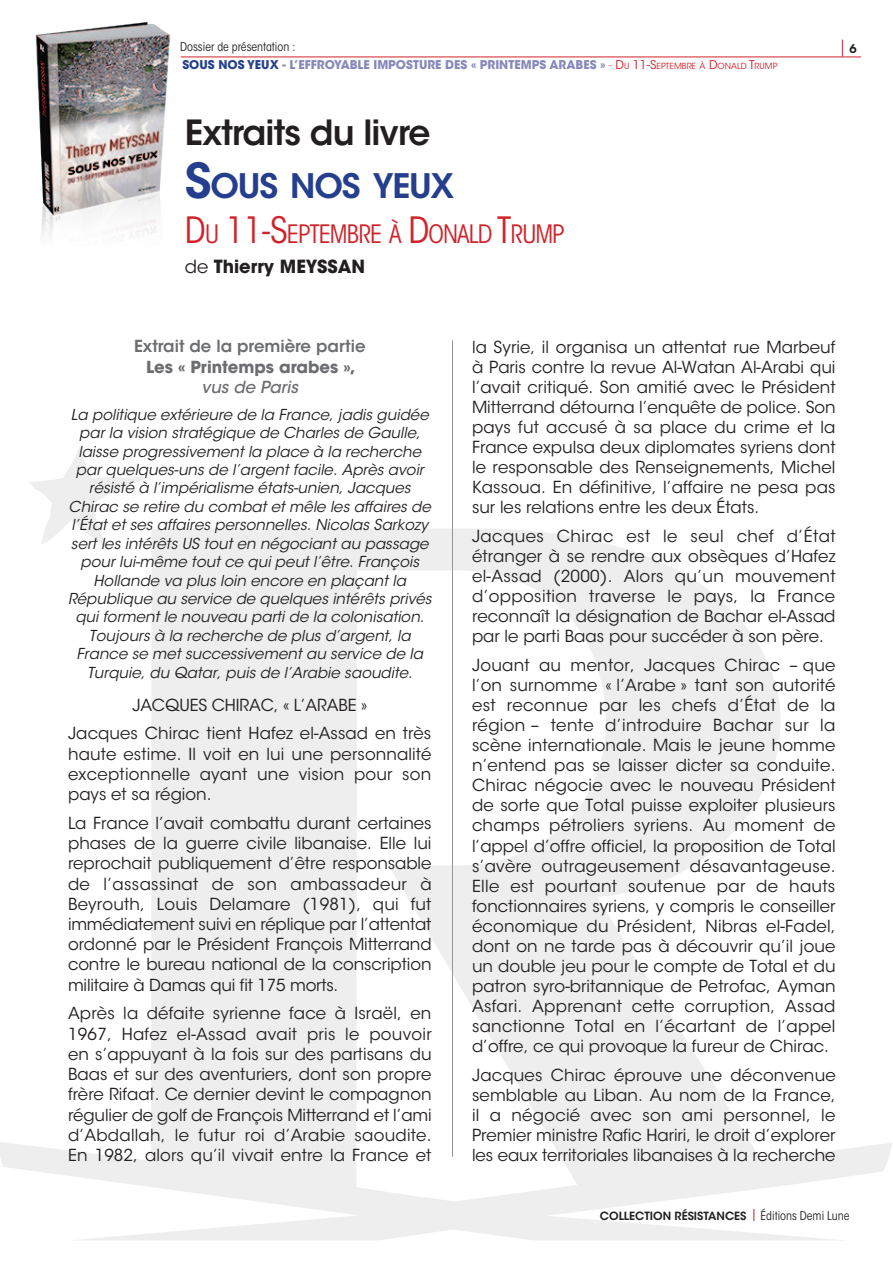
<style>
.page{position:relative;width:893px;height:1263px;background:#fff}
.page>*{position:absolute;margin:0;border:0;box-sizing:border-box;transform-origin:0 0}
.t1{font:600 34.5px "ITC Avant Garde Std";letter-spacing:-.035em;color:#231f20}
.t2{font:600 33.6px "ITC Avant Garde Std";letter-spacing:-.035em;color:#253f8e}
.t3{font:condensed 25.2px "ITC Avant Garde Std";letter-spacing:-.035em;color:#d1232a}
.t4{font:700 18px "ITC Avant Garde Std";color:#231f20}
.t5{font:16.5px/20.1px "ITC Avant Garde Std";color:#231f20;text-align:justify}
.t6{font:600 16.5px "ITC Avant Garde Std";color:#6c6d70}
.t7{font:700 16.5px "ITC Avant Garde Std";color:#6c6d70}
.t8{font:italic 500 16.5px "ITC Avant Garde Std";color:#6c6d70}
.t9{font:italic 15px/18.5px "ITC Avant Garde Std";color:#231f20;text-align:center}
.t10{font:700 12px "ITC Avant Garde Std";color:#8688ba}
.t11{font:condensed 12px "ITC Avant Garde Std";color:#231f20}
.t12{font:600 12px "ITC Avant Garde Std";color:#231f20}
.t13{font:600 11.25px "ITC Avant Garde Std";color:#231f20}
.t14{font:8.4px "ITC Avant Garde Std";color:#d1232a}
.s1{color:#253f8e}
.s2{font-weight:700;font-size:12px;color:#8688ba}
.s3{font-size:12px;color:#e59279}
.s4{font-size:12px}
.s5{font-size:48px}
.s6{font-size:36px}
.s7{font-weight:400}
.s8{font-weight:700;font-size:21.6px;color:#d1232a}
.s9{font-weight:400;font-stretch:condensed;font-size:12px}
</style>
<div class="page">
<svg style="left:151px;top:529px;width:630px;height:612px;fill:#eeeeef"></svg>
<svg style="left:0;top:1141px;width:892px;height:99px;fill:#eeeeef"></svg>
<svg style="left:29px;top:447px;width:116px;height:103px"></svg>
<hr style="left:452px;top:340px;width:1px;height:817px;background:#939598">
<img style="left:35px;top:22px;width:136px;height:214px">
<svg style="left:842px;top:40px;width:1px;height:17px"></svg>
<hr style="left:181px;top:57px;width:680px;height:1px;background:#d1232a">
<p class="t11" style="left:180px;top:40px;width:117px">Dossier de présentation :</p>
<p class="t12" style="left:850px;top:41px;width:9px">6</p>
<p class="t10" style="left:182px;top:57px;width:301px"><span class="s1">SOUS NOS YEUX</span> - L’EFFROYABLE IMPOSTURE DES « PRI</p>
<p class="t10" style="left:499px;top:57px;width:60px">NTEMPS ARA</p>
<p class="t14" style="left:576px;top:61px;width:203px"><span class="s2">BES »</span> <span class="s3">-</span> <span class="s4">D</span>U <span class="s4">11-S</span>EPTEMBRE À <span class="s4">D</span>ONALD <span class="s4">T</span>RUMP</p>
<h1 class="t1" style="left:185px;top:110px;width:247px">Extraits du livre</h1>
<h2 class="t2" style="left:185px;top:165px;width:271px"><span class="s5">S</span>OUS NOS YEUX</h2>
<h3 class="t3" style="left:185px;top:219px;width:381px"><span class="s6">D</span>U <span class="s6">11-S</span>EPTEMBRE À <span class="s6">D</span>ONALD <span class="s6">T</span>RUMP</h3>
<p class="t4" style="left:185px;top:255px;width:179px"><span class="s7">de</span> THIERRY MEYSSAN</p>
<p class="t6" style="left:134px;top:336px;width:233px">Extrait de la première partie</p>
<p class="t7" style="left:146px;top:356px;width:211px">LES « PRINTEMPS ARABES »,</p>
<p class="t8" style="left:201px;top:377px;width:98px">vus de Paris</p>
<p class="t9" style="left:68px;top:405px;width:365px">La politique extérieure de la France, jadis guidée par la vision stratégique de Charles de Gaulle, laisse progressivement la place à la recherche par quelques-uns de l’argent facile. Après avoir résisté à l’impérialisme états-unien, Jacques Chirac se retire du combat et mêle les affaires de l’État et ses affaires personnelles. Nicolas Sarkozy sert les intérêts US tout en négociant au passage pour lui-même tout ce qui peut l’être. François Hollande va plus loin encore en plaçant la République au service de quelques intérêts privés qui forment le nouveau parti de la colonisation.<br>Toujours à la recherche de plus d’argent, la France se met successivement au service de la Turquie, du Qatar, puis de l’Arabie saoudite.</p>
<p class="t5" style="left:68px;top:690px;width:365px;line-height:28.8px;text-align:center">JACQUES CHIRAC, « L’ARABE »<br>Jacques Chirac tient Hafez el-Assad en très</p>
<p class="t5" style="left:68px;top:744px;width:365px">haute estime. Il voit en lui une personnalité exceptionnelle ayant une vision pour son pays et sa région.</p>
<p class="t5" style="left:68px;top:813px;width:365px">La France l’avait combattu durant certaines phases de la guerre civile libanaise. Elle lui reprochait publiquement d’être responsable de l’assassinat de son ambassadeur à Beyrouth, Louis Delamare (1981), qui fut immédiatement suivi en réplique par l’attentat ordonné par le Président François Mitterrand contre le bureau national de la conscription militaire à Damas qui fit 175 morts.</p>
<p class="t5" style="left:68px;top:1003px;width:365px">Après la défaite syrienne face à Israël, en 1967, Hafez el-Assad avait pris le pouvoir en s’appuyant à la fois sur des partisans du Baas et sur des aventuriers, dont son propre frère Rifaat. Ce dernier devint le compagnon régulier de golf de François Mitterrand et l’ami d’Abdallah, le futur roi d’Arabie saoudite.<br>En 1982, alors qu’il vivait entre la France et</p>
<p class="t5" style="left:472px;top:337px;width:365px">la Syrie, il organisa un attentat rue Marbeuf à Paris contre la revue Al-Watan Al-Arabi qui l’avait critiqué. Son amitié avec le Président Mitterrand détourna l’enquête de police. Son pays fut accusé à sa place du crime et la France expulsa deux diplomates syriens dont le responsable des Renseignements, Michel Kassoua. En définitive, l’affaire ne pesa pas sur les relations entre les deux États.</p>
<p class="t5" style="left:472px;top:526px;width:365px">Jacques Chirac est le seul chef d’État étranger à se rendre aux obsèques d’Hafez el-Assad (2000). Alors qu’un mouvement d’opposition traverse le pays, la France reconnaît la désignation de Bachar el-Assad par le parti Baas pour succéder à son père.</p>
<p class="t5" style="left:472px;top:655px;width:365px">Jouant au mentor, Jacques Chirac – que l’on surnomme « l’Arabe » tant son autorité est reconnue par les chefs d’État de la région – tente d’introduire Bachar sur la scène internationale. Mais le jeune homme n’entend pas se laisser dicter sa conduite.<br>Chirac négocie avec le nouveau Président de sorte que Total puisse exploiter plusieurs champs pétroliers syriens. Au moment de l’appel d’offre officiel, la proposition de Total s’avère outrageusement désavantageuse.<br>Elle est pourtant soutenue par de hauts fonctionnaires syriens, y compris le conseiller économique du Président, Nibras el-Fadel, dont on ne tarde pas à découvrir qu’il joue un double jeu pour le compte de Total et du patron syro-britannique de Petrofac, Ayman Asfari. Apprenant cette corruption, Assad sanctionne Total en l’écartant de l’appel d’offre, ce qui provoque la fureur de Chirac.</p>
<p class="t5" style="left:472px;top:1065px;width:365px">Jacques Chirac éprouve une déconvenue semblable au Liban. Au nom de la France, il a négocié avec son ami personnel, le Premier ministre Rafic Hariri, le droit d’explorer les eaux territoriales libanaises à la recherche</p>
<p class="t13" style="left:600px;top:1208px;width:251px">Collection Résistances <span class="s8">I</span> <span class="s9">Éditions Demi Lune</span></p>
</div>
